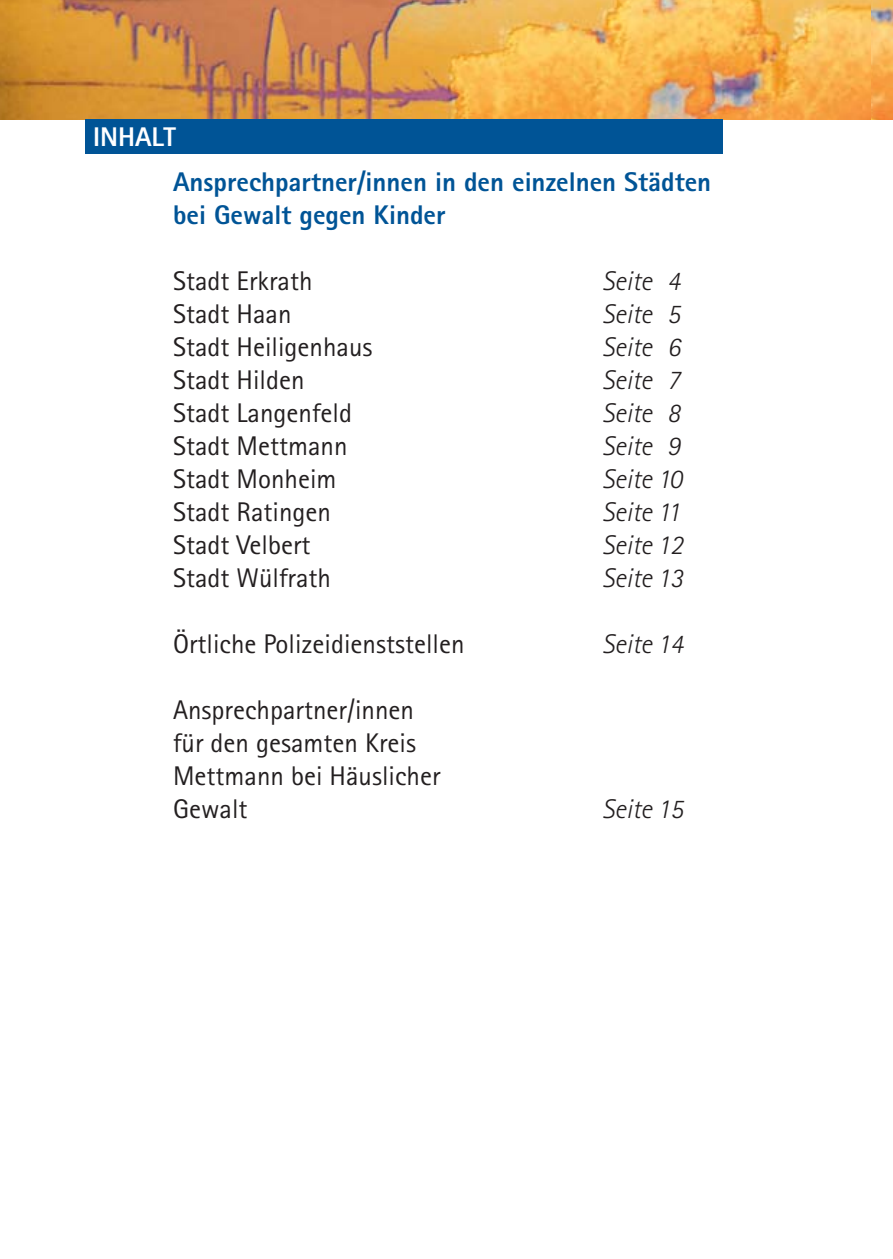
<style>
.page{position:relative;width:893px;height:1259px;background:#fff}
.page>*{position:absolute;margin:0;border:0;box-sizing:border-box;transform-origin:0 0}
.t1{font:27px/33px "Rotis Sans Serif";color:#231f20}
.t2{font:italic 300 27px "Rotis Sans Serif";color:#231f20}
.t3{font:800 27px/33px "Rotis Sans Serif";color:#005496}
.t4{font:800 27px "Rotis Sans Serif";color:#fff}
</style>
<div class="page">
<img style="left:0;top:0;width:872px;height:119px">
<img style="left:872px;top:0;width:21px;height:119px">
<div style="left:85px;top:119px;width:638px;height:34px;background:#005496"></div>
<p class="t4" style="left:93px;top:128px;width:85px">INHALT</p>
<p class="t3" style="left:173px;top:168px;width:540px">Ansprechpartner/innen in den einzelnen Städten bei Gewalt gegen Kinder</p>
<p class="t1" style="left:173px;top:267px;width:141px">Stadt Erkrath</p>
<p class="t2" style="left:602px;top:272px;width:79px">Seite 4</p>
<p class="t1" style="left:173px;top:300px;width:120px">Stadt Haan</p>
<p class="t2" style="left:602px;top:305px;width:79px">Seite 5</p>
<p class="t1" style="left:173px;top:333px;width:201px">Stadt Heiligenhaus</p>
<p class="t2" style="left:602px;top:338px;width:79px">Seite 6</p>
<p class="t1" style="left:173px;top:366px;width:133px">Stadt Hilden</p>
<p class="t2" style="left:602px;top:371px;width:79px">Seite 7</p>
<p class="t1" style="left:173px;top:399px;width:180px">Stadt Langenfeld</p>
<p class="t2" style="left:602px;top:404px;width:79px">Seite 8</p>
<p class="t1" style="left:173px;top:432px;width:176px">Stadt Mettmann</p>
<p class="t2" style="left:602px;top:437px;width:79px">Seite 9</p>
<p class="t1" style="left:173px;top:465px;width:165px">Stadt Monheim</p>
<p class="t2" style="left:602px;top:470px;width:81px">Seite 10</p>
<p class="t1" style="left:173px;top:498px;width:159px">Stadt Ratingen</p>
<p class="t2" style="left:602px;top:503px;width:79px">Seite 11</p>
<p class="t1" style="left:173px;top:531px;width:139px">Stadt Velbert</p>
<p class="t2" style="left:602px;top:536px;width:82px">Seite 12</p>
<p class="t1" style="left:173px;top:564px;width:159px">Stadt Wülfrath</p>
<p class="t2" style="left:602px;top:569px;width:82px">Seite 13</p>
<p class="t1" style="left:173px;top:630px;width:293px">Örtliche Polizeidienststellen</p>
<p class="t2" style="left:602px;top:635px;width:82px">Seite 14</p>
<p class="t1" style="left:173px;top:696px;width:269px">Ansprechpartner/innen für den gesamten Kreis<br>Mettmann bei Häuslicher<br>Gewalt</p>
<p class="t2" style="left:602px;top:800px;width:82px">Seite 15</p>
</div>
